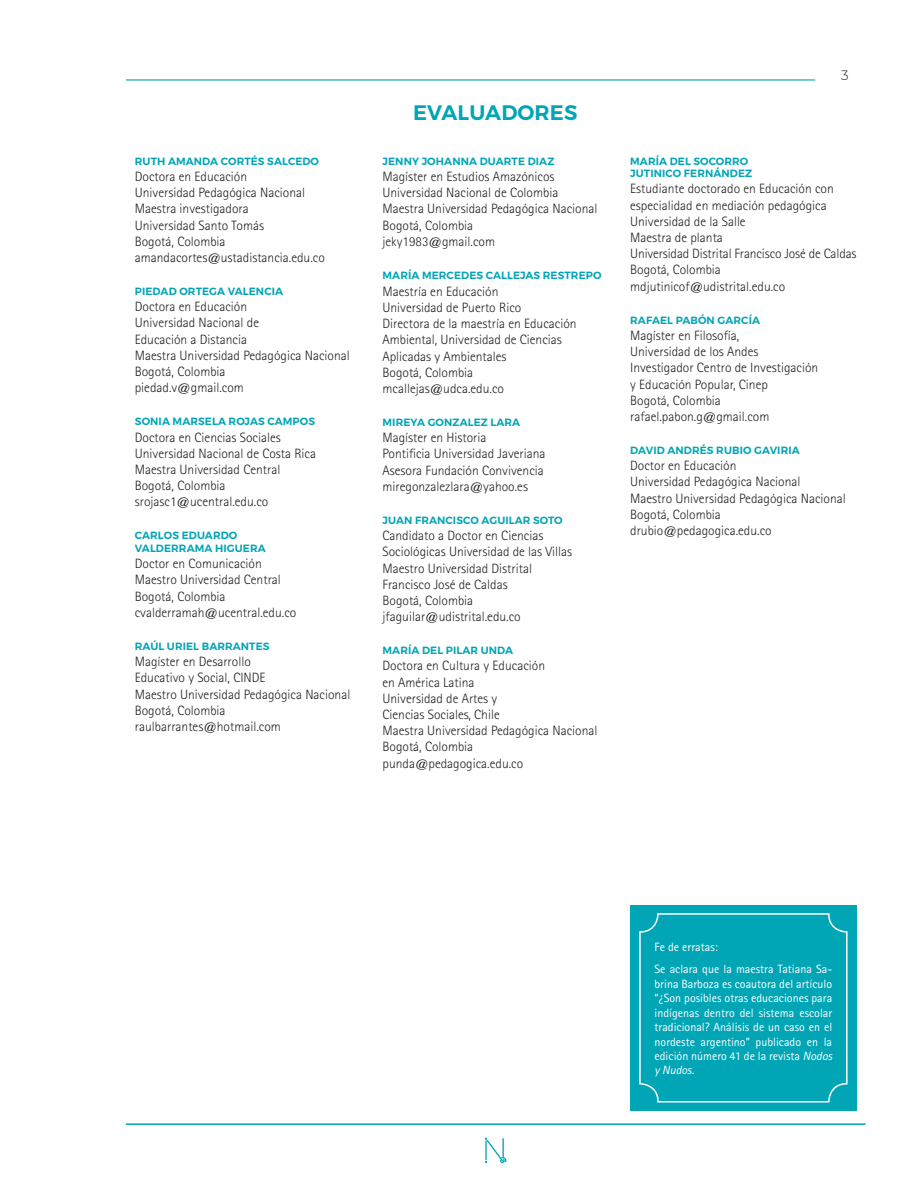
<style>
.page{position:relative;width:918px;height:1188px;background:#fff}
.page>*{position:absolute;margin:0;border:0;box-sizing:border-box;transform-origin:0 0}
.T1{font:600 21px "Montserrat";letter-spacing:.01em;color:#00a5b6}
.LEGAL_NOMBRE{font:300 13.5px/16.2px "Rotis Sans Serif";color:#231f20}
.t1{font:300 13.5px "Montserrat";color:#231f20}
.t2{font:12px/14.4px "Rotis Sans Serif";color:#fff;text-align:justify}
.LEGAL_CARGO{font:600 10.5px/12.6px "Montserrat";letter-spacing:.01em;color:#00a5b6}
.s1{font-style:italic}
</style>
<div class="page">
<svg style="left:484px;top:1137px;width:22px;height:26px"></svg>
<hr style="left:126px;top:1123px;width:739px;height:1px;background:#00a5b6">
<hr style="left:126px;top:79px;width:688px;height:1px;background:#00a5b6">
<div style="left:630px;top:905px;width:226px;height:205px;background:#00a5b6"></div>
<div style="left:639px;top:913px;width:208px;height:189px;border:2px solid #fff;border-radius:18px"></div>
<p class="LEGAL_CARGO" style="left:135px;top:155px;width:186px">RUTH AMANDA CORTÉS SALCEDO</p>
<p class="LEGAL_NOMBRE" style="left:135px;top:168px;width:114px">Doctora en Educación</p>
<p class="LEGAL_NOMBRE" style="left:135px;top:184px;width:172px">Universidad Pedagógica Nacional</p>
<p class="LEGAL_NOMBRE" style="left:135px;top:201px;width:131px">Maestra investigadora<br>Universidad Santo Tomás</p>
<p class="LEGAL_NOMBRE" style="left:135px;top:233px;width:92px">Bogotá, Colombia</p>
<p class="LEGAL_NOMBRE" style="left:135px;top:249px;width:191px">amandacortes@ustadistancia.edu.co</p>
<p class="LEGAL_CARGO" style="left:135px;top:285px;width:150px">PIEDAD ORTEGA VALENCIA</p>
<p class="LEGAL_NOMBRE" style="left:135px;top:298px;width:114px">Doctora en Educación</p>
<p class="LEGAL_NOMBRE" style="left:135px;top:315px;width:126px">Universidad Nacional de<br>Educación a Distancia</p>
<p class="LEGAL_NOMBRE" style="left:135px;top:347px;width:216px">Maestra Universidad Pedagógica Nacional</p>
<p class="LEGAL_NOMBRE" style="left:135px;top:363px;width:92px">Bogotá, Colombia</p>
<p class="LEGAL_NOMBRE" style="left:135px;top:379px;width:110px">piedad.v@gmail.com</p>
<p class="LEGAL_CARGO" style="left:135px;top:415px;width:182px">SONIA MARSELA ROJAS CAMPOS</p>
<p class="LEGAL_NOMBRE" style="left:135px;top:429px;width:183px">Doctora en Ciencias Sociales<br>Universidad Nacional de Costa Rica</p>
<p class="LEGAL_NOMBRE" style="left:135px;top:461px;width:147px">Maestra Universidad Central</p>
<p class="LEGAL_NOMBRE" style="left:135px;top:477px;width:92px">Bogotá, Colombia</p>
<p class="LEGAL_NOMBRE" style="left:135px;top:493px;width:135px">srojasc1@ucentral.edu.co</p>
<p class="LEGAL_CARGO" style="left:135px;top:529px;width:132px">CARLOS EDUARDO<br>VALDERRAMA HIGUERA</p>
<p class="LEGAL_NOMBRE" style="left:135px;top:555px;width:128px">Doctor en Comunicación</p>
<p class="LEGAL_NOMBRE" style="left:135px;top:572px;width:147px">Maestro Universidad Central</p>
<p class="LEGAL_NOMBRE" style="left:135px;top:588px;width:92px">Bogotá, Colombia</p>
<p class="LEGAL_NOMBRE" style="left:135px;top:604px;width:163px">cvalderramah@ucentral.edu.co</p>
<p class="LEGAL_CARGO" style="left:135px;top:640px;width:136px">RAÚL URIEL BARRANTES</p>
<p class="LEGAL_NOMBRE" style="left:135px;top:653px;width:132px">Magíster en Desarrollo<br>Educativo y Social, CINDE</p>
<p class="LEGAL_NOMBRE" style="left:135px;top:686px;width:217px">Maestro Universidad Pedagógica Nacional</p>
<p class="LEGAL_NOMBRE" style="left:135px;top:702px;width:92px">Bogotá, Colombia</p>
<p class="LEGAL_NOMBRE" style="left:135px;top:718px;width:147px">raulbarrantes@hotmail.com</p>
<p class="T1" style="left:413px;top:100px;width:166px">EVALUADORES</p>
<p class="LEGAL_CARGO" style="left:382px;top:155px;width:173px">JENNY JOHANNA DUARTE DIAZ</p>
<p class="LEGAL_NOMBRE" style="left:382px;top:168px;width:177px">Magíster en Estudios Amazónicos<br>Universidad Nacional de Colombia</p>
<p class="LEGAL_NOMBRE" style="left:382px;top:201px;width:216px">Maestra Universidad Pedagógica Nacional</p>
<p class="LEGAL_NOMBRE" style="left:382px;top:217px;width:92px">Bogotá, Colombia</p>
<p class="LEGAL_NOMBRE" style="left:382px;top:233px;width:114px">jeky1983@gmail.com</p>
<p class="LEGAL_CARGO" style="left:382px;top:269px;width:220px">MARÍA MERCEDES CALLEJAS RESTREPO</p>
<p class="LEGAL_NOMBRE" style="left:382px;top:283px;width:140px">Maestría en Educación<br>Universidad de Puerto Rico</p>
<p class="LEGAL_NOMBRE" style="left:382px;top:315px;width:195px">Directora de la maestría en Educación<br>Ambiental, Universidad de Ciencias<br>Aplicadas y Ambientales</p>
<p class="LEGAL_NOMBRE" style="left:382px;top:364px;width:92px">Bogotá, Colombia</p>
<p class="LEGAL_NOMBRE" style="left:382px;top:380px;width:123px">mcallejas@udca.edu.co</p>
<p class="LEGAL_CARGO" style="left:382px;top:416px;width:139px">MIREYA GONZALEZ LARA</p>
<p class="LEGAL_NOMBRE" style="left:382px;top:429px;width:105px">Magíster en Historia</p>
<p class="LEGAL_NOMBRE" style="left:382px;top:446px;width:164px">Pontificia Universidad Javeriana</p>
<p class="LEGAL_NOMBRE" style="left:382px;top:462px;width:163px">Asesora Fundación Convivencia</p>
<p class="LEGAL_NOMBRE" style="left:382px;top:478px;width:147px">miregonzalezlara@yahoo.es</p>
<p class="LEGAL_CARGO" style="left:382px;top:514px;width:182px">JUAN FRANCISCO AGUILAR SOTO</p>
<p class="LEGAL_NOMBRE" style="left:382px;top:527px;width:191px">Candidato a Doctor en Ciencias<br>Sociológicas Universidad de las Villas</p>
<p class="LEGAL_NOMBRE" style="left:382px;top:560px;width:151px">Maestro Universidad Distrital<br>Francisco José de Caldas</p>
<p class="LEGAL_NOMBRE" style="left:382px;top:592px;width:92px">Bogotá, Colombia</p>
<p class="LEGAL_NOMBRE" style="left:382px;top:608px;width:140px">jfaguilar@udistrital.edu.co</p>
<p class="LEGAL_CARGO" style="left:382px;top:644px;width:132px">MARÍA DEL PILAR UNDA</p>
<p class="LEGAL_NOMBRE" style="left:382px;top:657px;width:164px">Doctora en Cultura y Educación en América Latina</p>
<p class="LEGAL_NOMBRE" style="left:382px;top:690px;width:119px">Universidad de Artes y<br>Ciencias Sociales, Chile</p>
<p class="LEGAL_NOMBRE" style="left:382px;top:722px;width:216px">Maestra Universidad Pedagógica Nacional</p>
<p class="LEGAL_NOMBRE" style="left:382px;top:738px;width:92px">Bogotá, Colombia</p>
<p class="LEGAL_NOMBRE" style="left:382px;top:755px;width:142px">punda@pedagogica.edu.co</p>
<p class="t1" style="left:840px;top:66px;width:9px">3</p>
<p class="LEGAL_CARGO" style="left:630px;top:155px;width:123px">MARÍA DEL SOCORRO<br>JUTINICO FERNÁNDEZ</p>
<p class="LEGAL_NOMBRE" style="left:630px;top:181px;width:205px">Estudiante doctorado en Educación con especialidad en mediación pedagógica</p>
<p class="LEGAL_NOMBRE" style="left:630px;top:213px;width:117px">Universidad de la Salle</p>
<p class="LEGAL_NOMBRE" style="left:630px;top:229px;width:94px">Maestra de planta</p>
<p class="LEGAL_NOMBRE" style="left:630px;top:245px;width:228px">Universidad Distrital Francisco José de Caldas</p>
<p class="LEGAL_NOMBRE" style="left:630px;top:262px;width:92px">Bogotá, Colombia</p>
<p class="LEGAL_NOMBRE" style="left:630px;top:278px;width:156px">mdjutinicof@udistrital.edu.co</p>
<p class="LEGAL_CARGO" style="left:630px;top:314px;width:131px">RAFAEL PABÓN GARCÍA</p>
<p class="LEGAL_NOMBRE" style="left:630px;top:327px;width:130px">Magíster en Filosofía,<br>Universidad de los Andes</p>
<p class="LEGAL_NOMBRE" style="left:630px;top:360px;width:189px">Investigador Centro de Investigación y Educación Popular, Cinep</p>
<p class="LEGAL_NOMBRE" style="left:630px;top:392px;width:92px">Bogotá, Colombia</p>
<p class="LEGAL_NOMBRE" style="left:630px;top:408px;width:141px">rafael.pabon.g@gmail.com</p>
<p class="LEGAL_CARGO" style="left:630px;top:444px;width:171px">DAVID ANDRÉS RUBIO GAVIRIA</p>
<p class="LEGAL_NOMBRE" style="left:630px;top:457px;width:108px">Doctor en Educación</p>
<p class="LEGAL_NOMBRE" style="left:630px;top:474px;width:172px">Universidad Pedagógica Nacional</p>
<p class="LEGAL_NOMBRE" style="left:630px;top:490px;width:217px">Maestro Universidad Pedagógica Nacional</p>
<p class="LEGAL_NOMBRE" style="left:630px;top:506px;width:92px">Bogotá, Colombia</p>
<p class="LEGAL_NOMBRE" style="left:630px;top:522px;width:143px">drubio@pedagogica.edu.co</p>
<p class="t2" style="left:654px;top:939px;width:65px">Fe de erratas:</p>
<p class="t2" style="left:654px;top:962px;width:179px">Se aclara que la maestra Tatiana Sa&shy;brina Barboza es coautora del artículo “¿Son posibles otras educaciones para indígenas dentro del sistema escolar tradicional? Análisis de un caso en el nordeste argentino” publicado en la edición número 41 de la revista <span class="s1">Nodos y Nudos.</span></p>
</div>
